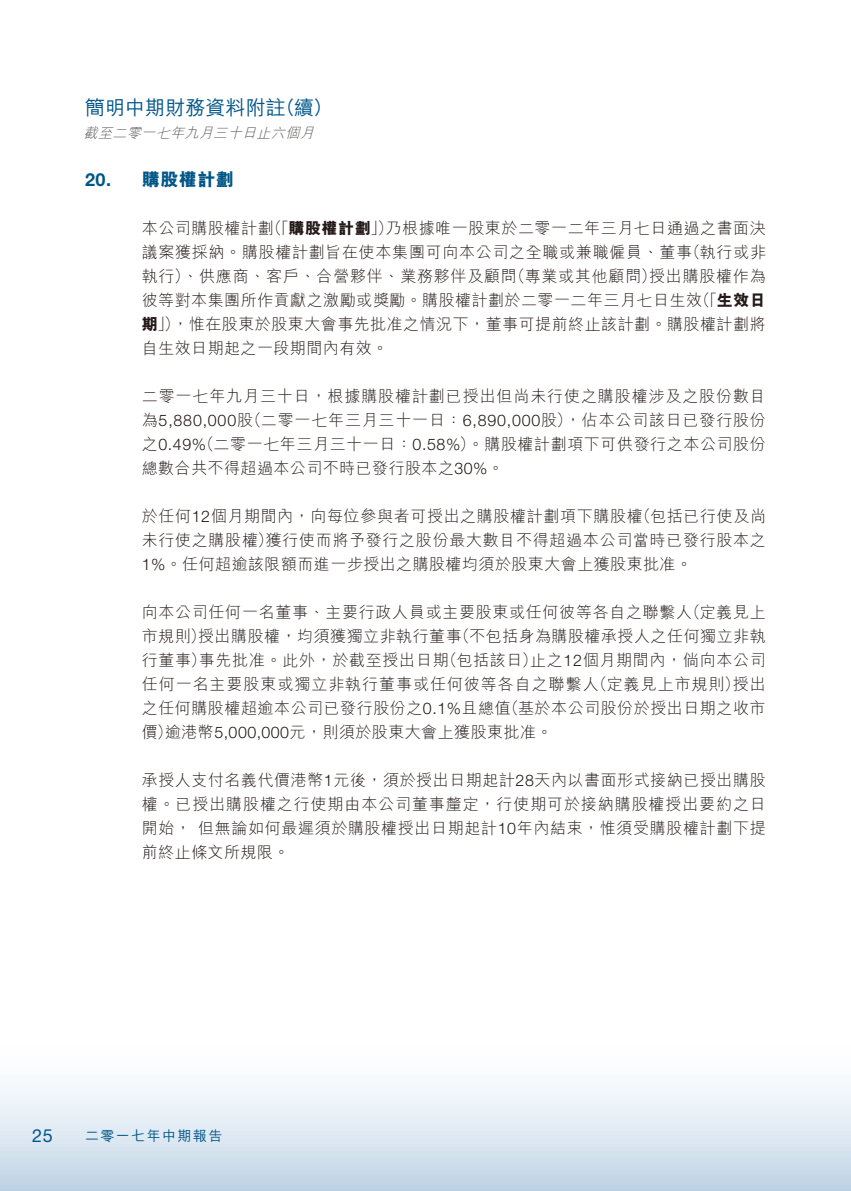
<style>
.page{position:relative;width:851px;height:1191px;background:#fff}
.page>*{position:absolute;margin:0;border:0;box-sizing:border-box;transform-origin:0 0}
.t1{font:500 20px "M Hei HK";letter-spacing:.005em;color:#005688}
.t2{font:800 18px "M Hei HK";letter-spacing:.03em;color:#005688}
.t3{font:18px "Helvetica Neue LT Std";color:#005688}
.t4{font:300 16px/24px "M Hei HK";letter-spacing:.03em;color:#231916;text-align:justify}
.t5{font:italic 300 14px "M Hei HK";color:#595857}
.t6{font:500 14px "M Hei HK";letter-spacing:.1em;color:#005688}
.s1{font-family:"Helvetica Neue LT Std";font-weight:700}
.s2{font-weight:800}
.s3{font-family:"Helvetica Neue LT Std"}
</style>
<div class="page">
<div style="left:0;top:1011px;width:850px;height:180px;background:linear-gradient(to bottom,#fff,#c6d9e8)"></div>
<p class="t1" style="left:85px;top:93px;width:249px">簡明中期財務資料附註（續）</p>
<p class="t5" style="left:84px;top:126px;width:235px">截至二零一七年九月三十日止六個月</p>
<p class="t2" style="left:85px;top:170px;width:150px"><span class="s1">20.</span> 購股權計劃</p>
<p class="t4" style="left:142px;top:216px;width:625px">本公司購股權計劃（「<span class="s2">購股權計劃</span>」）乃根據唯一股東於二零一二年三月七日通過之書面決議案獲採納。購股權計劃旨在使本集團可向本公司之全職或兼職僱員、董事（執行或非執行）、供應商、客戶、合營夥伴、業務夥伴及顧問（專業或其他顧問）授出購股權作為彼等對本集團所作貢獻之激勵或獎勵。購股權計劃於二零一二年三月七日生效（「<span class="s2">生效日期</span>」），惟在股東於股東大會事先批准之情況下，董事可提前終止該計劃。購股權計劃將自生效日期起之一段期間內有效。</p>
<p class="t4" style="left:142px;top:384px;width:625px">二零一七年九月三十日，根據購股權計劃已授出但尚未行使之購股權涉及之股份數目為<span class="s3">5,880,000</span>股（二零一七年三月三十一日：<span class="s3">6,890,000</span>股），佔本公司該日已發行股份之<span class="s3">0.49%</span>（二零一七年三月三十一日：<span class="s3">0.58%</span>）。購股權計劃項下可供發行之本公司股份總數合共不得超過本公司不時已發行股本之<span class="s3">30%</span>。</p>
<p class="t4" style="left:142px;top:504px;width:625px">於任何<span class="s3">12</span>個月期間內，向每位參與者可授出之購股權計劃項下購股權（包括已行使及尚未行使之購股權）獲行使而將予發行之股份最大數目不得超過本公司當時已發行股本之<span class="s3">1%</span>。任何超逾該限額而進一步授出之購股權均須於股東大會上獲股東批准。</p>
<p class="t4" style="left:142px;top:600px;width:625px">向本公司任何一名董事、主要行政人員或主要股東或任何彼等各自之聯繫人（定義見上市規則）授出購股權，均須獲獨立非執行董事（不包括身為購股權承授人之任何獨立非執行董事）事先批准。此外，於截至授出日期（包括該日）止之<span class="s3">12</span>個月期間內，倘向本公司任何一名主要股東或獨立非執行董事或任何彼等各自之聯繫人（定義見上市規則）授出之任何購股權超逾本公司已發行股份之<span class="s3">0.1%</span>且總值（基於本公司股份於授出日期之收市價）逾港幣<span class="s3">5,000,000</span>元，則須於股東大會上獲股東批准。</p>
<p class="t4" style="left:142px;top:768px;width:625px">承授人支付名義代價港幣<span class="s3">1</span>元後，須於授出日期起計<span class="s3">28</span>天內以書面形式接納已授出購股權。已授出購股權之行使期由本公司董事釐定，行使期可於接納購股權授出要約之日開始，但無論如何最遲須於購股權授出日期起計<span class="s3">10</span>年內結束，惟須受購股權計劃下提前終止條文所規限。</p>
<p class="t3" style="left:32px;top:1124px;width:22px">25</p>
<p class="t6" style="left:85px;top:1125px;width:139px">二零一七年中期報告</p>
</div>
